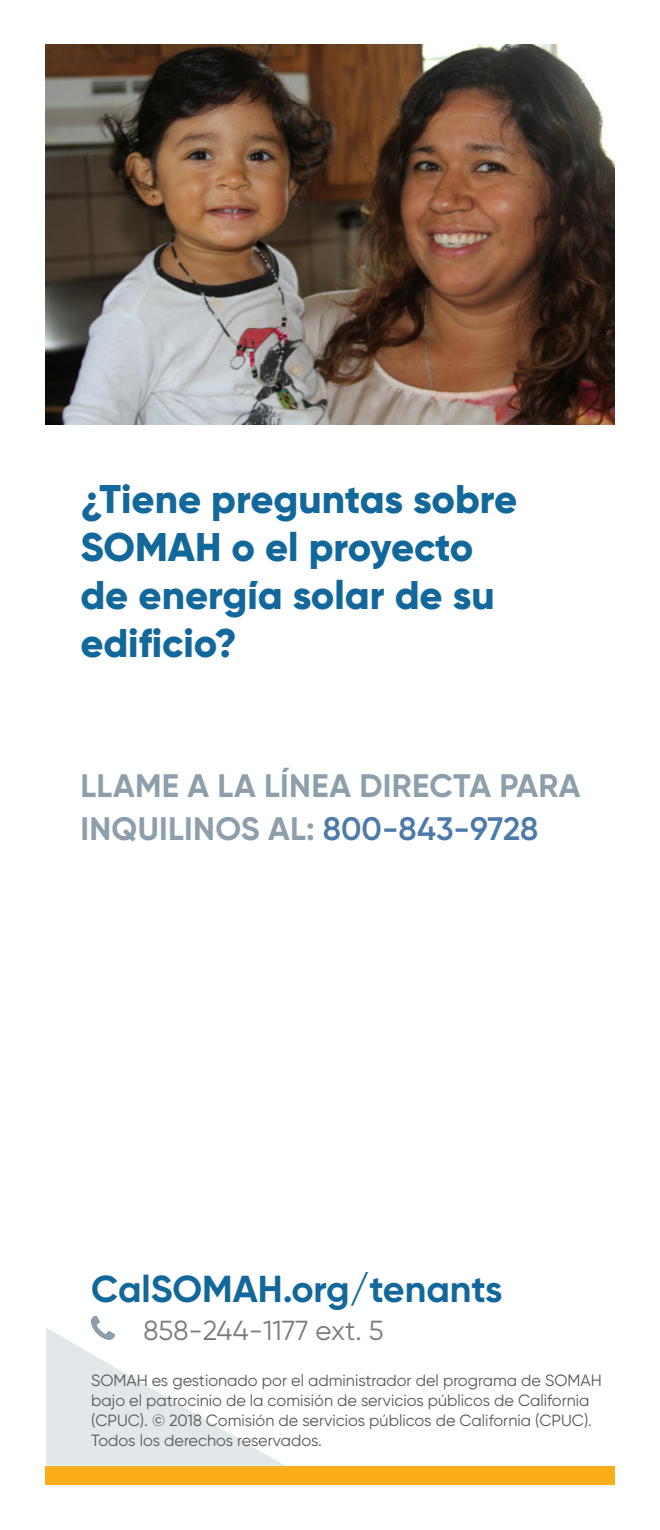
<style>
.page{position:relative;width:660px;height:1530px;background:#fff}
.page>*{position:absolute;margin:0;border:0;box-sizing:border-box;transform-origin:0 0}
.Section_Titles{font:800 40px/48px "Gilroy";color:#12679b}
.t1{font:700 37.5px "Gilroy";color:#12679b}
.Section_Titles-2{font:700 32.5px/42.5px "Gilroy";letter-spacing:.01em;color:#8c9faa}
.t2{font:27.5px "Gilroy";color:#787a7d}
.Footer_Disclaimer{font:16.25px/20px "Gilroy";color:#57585a}
.s1{font-weight:600;color:#4c7aa9}
</style>
<div class="page">
<div style="left:45px;top:1466px;width:570px;height:19px;background:#faad19"></div>
<svg style="left:46px;top:1316px;width:242px;height:152px"></svg>
<img style="left:45px;top:45px;width:569px;height:379px">
<p class="Section_Titles" style="left:80px;top:474px;width:438px">¿Tiene preguntas sobre<br>SOMAH o el proyecto de energía solar de su edificio?</p>
<p class="Section_Titles-2" style="left:80px;top:764px;width:502px">LLAME A LA LÍNEA DIRECTA PARA<br>INQUILINOS AL: <span class="s1">800-843-9728</span></p>
<p class="t1" style="left:91px;top:1266px;width:413px">CalSOMAH.org/tenants</p>
<p class="t2" style="left:144px;top:1313px;width:241px">858-244-1177 ext. 5</p>
<p class="Footer_Disclaimer" style="left:91px;top:1371px;width:512px">SOMAH es gestionado por el administrador del programa de SOMAH bajo el patrocinio de la comisión de servicios públicos de California (CPUC). © 2018 Comisión de servicios públicos de California (CPUC).<br>Todos los derechos reservados.</p>
</div>
